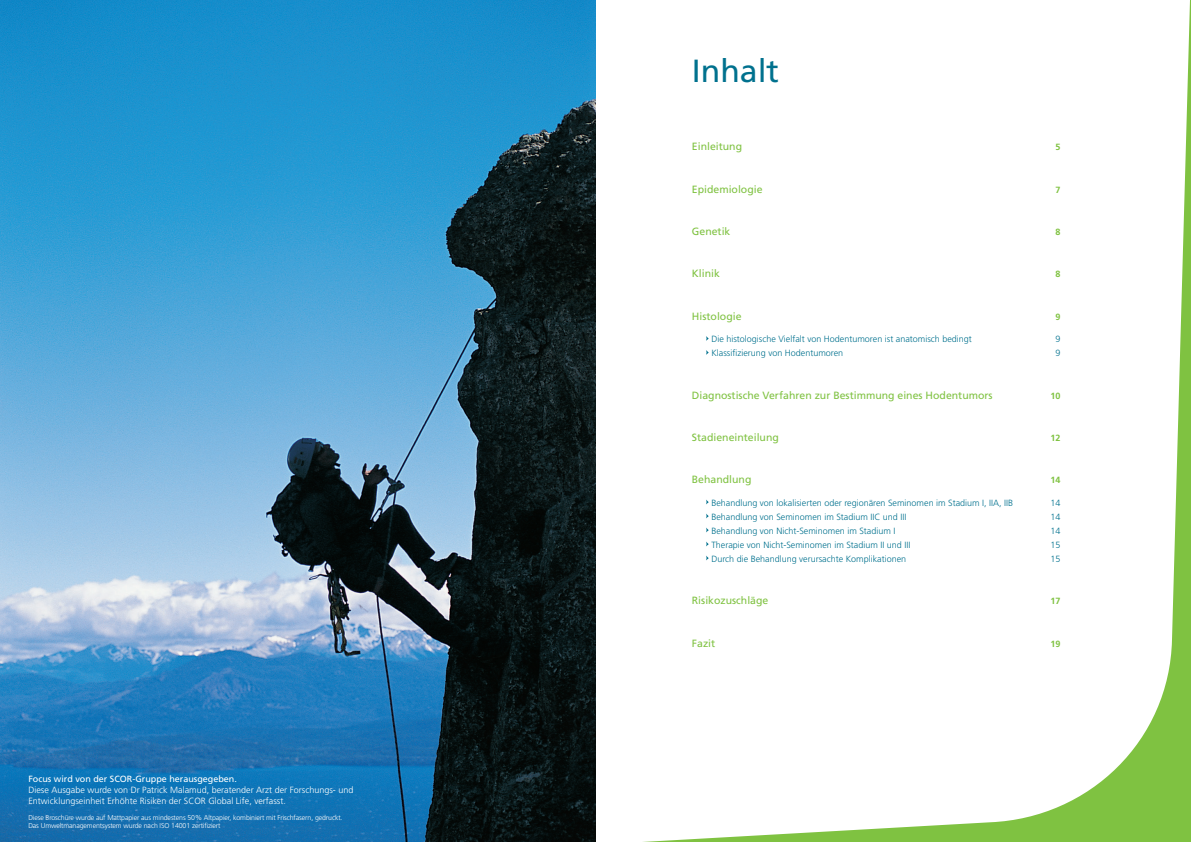
<style>
.page{position:relative;width:1191px;height:842px;background:#fff}
.page>*{position:absolute;margin:0;border:0;box-sizing:border-box;transform-origin:0 0}
.t1{font:32px "Frutiger";color:#00718e}
.t2{font:10.5px "Frutiger";color:#7fc241}
.t3{font:300 9px "Frutiger";color:#00718e}
.t4{font:300 9px/11px "Frutiger";color:#fff}
.t5{font:9px "Frutiger";color:#fff}
.t6{font:700 9px "Frutiger";color:#7fc241}
.t7{font:300 7px/8.4px "Frutiger";letter-spacing:-.015em;color:#fff}
</style>
<div class="page">
<img style="left:0;top:0;width:595px;height:842px">
<svg style="left:643px;top:0;width:548px;height:842px"></svg>
<p class="t5" style="left:28px;top:774px;width:210px">Focus wird von der SCOR-Gruppe herausgegeben.</p>
<p class="t4" style="left:28px;top:785px;width:326px">Diese Ausgabe wurde von Dr Patrick Malamud, beratender Arzt der Forschungs- und<br>Entwicklungseinheit Erhöhte Risiken der SCOR Global Life, verfasst.</p>
<p class="t7" style="left:28px;top:813px;width:316px">Diese Broschüre wurde auf Mattpapier aus mindestens 50% Altpapier, kombiniert mit Frischfasern, gedruckt.<br>Das Umweltmanagementsystem wurde nach ISO 14001 zertifiziert</p>
<h1 class="t1" style="left:692px;top:52px;width:89px">Inhalt</h1>
<p class="t2" style="left:692px;top:140px;width:52px">Einleitung</p>
<p class="t6" style="left:1055px;top:142px;width:7px">5</p>
<p class="t2" style="left:692px;top:183px;width:72px">Epidemiologie</p>
<p class="t6" style="left:1055px;top:184px;width:7px">7</p>
<p class="t2" style="left:692px;top:225px;width:40px">Genetik</p>
<p class="t6" style="left:1055px;top:227px;width:7px">8</p>
<p class="t2" style="left:692px;top:268px;width:30px">Klinik</p>
<p class="t6" style="left:1055px;top:269px;width:7px">8</p>
<p class="t2" style="left:692px;top:310px;width:51px">Histologie</p>
<p class="t6" style="left:1055px;top:311px;width:7px">9</p>
<p class="t3" style="left:711px;top:334px;width:262px">Die histologische Vielfalt von Hodentumoren ist anatomisch bedingt</p>
<p class="t3" style="left:1055px;top:334px;width:7px">9</p>
<p class="t3" style="left:711px;top:348px;width:133px">Klassifizierung von Hodentumoren</p>
<p class="t3" style="left:1055px;top:348px;width:7px">9</p>
<p class="t2" style="left:692px;top:389px;width:302px">Diagnostische Verfahren zur Bestimmung eines Hodentumors</p>
<p class="t6" style="left:1050px;top:390px;width:12px">10</p>
<p class="t2" style="left:692px;top:431px;width:88px">Stadieneinteilung</p>
<p class="t6" style="left:1050px;top:432px;width:12px">12</p>
<p class="t2" style="left:692px;top:473px;width:61px">Behandlung</p>
<p class="t6" style="left:1050px;top:475px;width:12px">14</p>
<p class="t3" style="left:711px;top:498px;width:303px">Behandlung von lokalisierten oder regionären Seminomen im Stadium I, IIA, IIB</p>
<p class="t3" style="left:1050px;top:498px;width:12px">14</p>
<p class="t3" style="left:711px;top:512px;width:197px">Behandlung von Seminomen im Stadium IIC und III</p>
<p class="t3" style="left:1050px;top:512px;width:12px">14</p>
<p class="t3" style="left:711px;top:526px;width:186px">Behandlung von Nicht-Seminomen im Stadium I</p>
<p class="t3" style="left:1050px;top:526px;width:12px">14</p>
<p class="t3" style="left:711px;top:540px;width:201px">Therapie von Nicht-Seminomen im Stadium II und III</p>
<p class="t3" style="left:1050px;top:540px;width:12px">15</p>
<p class="t3" style="left:711px;top:554px;width:196px">Durch die Behandlung verursachte Komplikationen</p>
<p class="t3" style="left:1050px;top:554px;width:12px">15</p>
<p class="t2" style="left:692px;top:594px;width:78px">Risikozuschläge</p>
<p class="t6" style="left:1050px;top:596px;width:12px">17</p>
<p class="t2" style="left:692px;top:637px;width:25px">Fazit</p>
<p class="t6" style="left:1050px;top:638px;width:12px">19</p>
</div>
